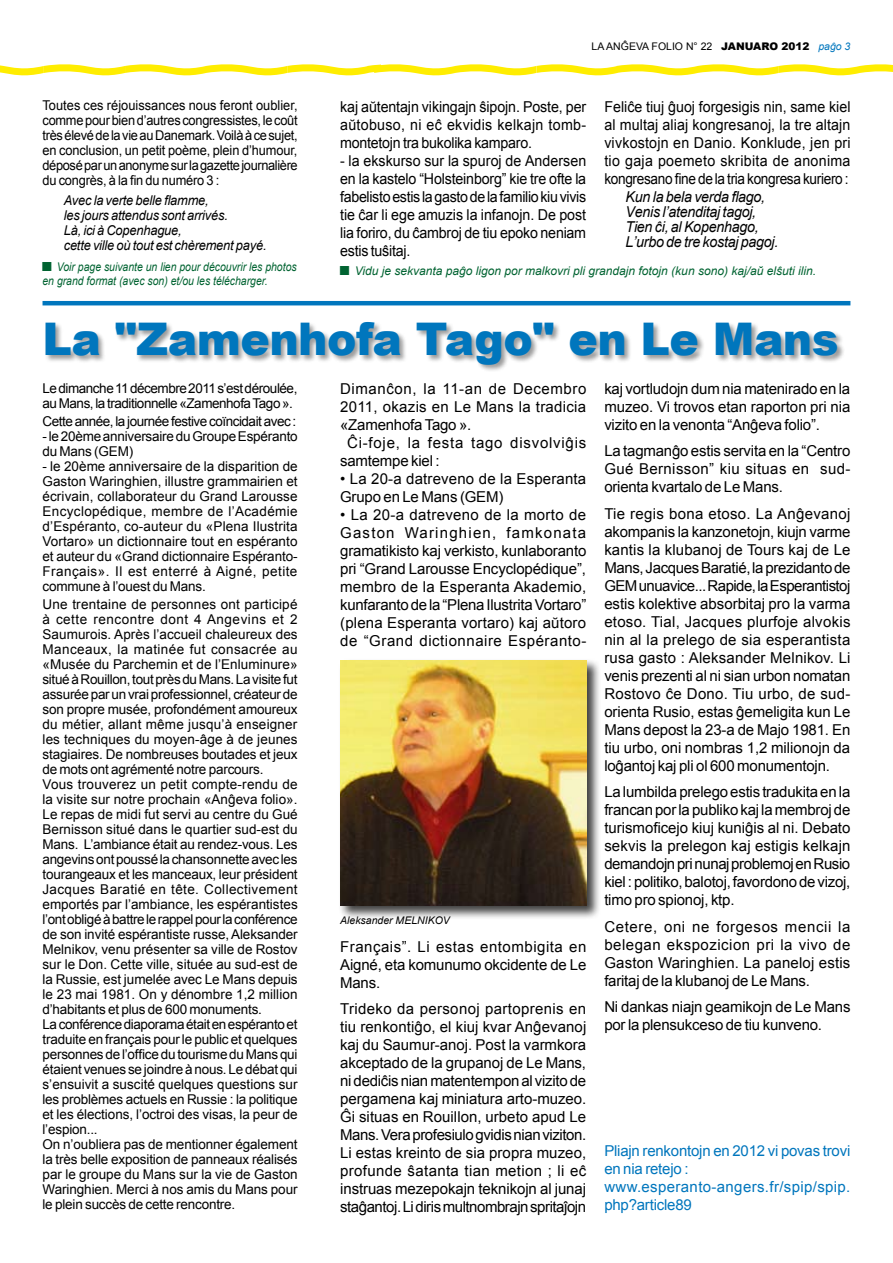
<style>
.page{position:relative;width:893px;height:1263px;background:#fff}
.page>*{position:absolute;margin:0;border:0;box-sizing:border-box;transform-origin:0 0}
.t1{font:900 45px "Arial";letter-spacing:-.01em;color:#0076bd}
.t2{font:15px/18px "Arial";letter-spacing:-.015em;color:#000;text-align:justify}
.t3{font:15px/18px "Arial";letter-spacing:-.015em;color:#000;text-align:justify;scale:.95 1}
.t4{font:15px/18px "Arial";letter-spacing:-.015em;color:#0076bd}
.t5{font:italic 15px/15px "Arial";letter-spacing:-.015em;color:#000;scale:.95 1}
.t6{font:15px/18px "Arial";letter-spacing:.01em;color:#000}
.t7{font:15px "Arial";letter-spacing:.05em;color:#000}
.t8{font:15px "Arial";letter-spacing:.02em;color:#000}
.t9{font:15px "Arial";letter-spacing:.04em;color:#000}
.t10{font:13.5px/15px "Arial";letter-spacing:-.01em;color:#000}
.t11{font:13.5px/15px "Arial";letter-spacing:-.01em;color:#000;text-align:justify;scale:.95 1}
.t12{font:13.5px/15px "Arial";letter-spacing:-.035em;color:#000}
.t13{font:italic 13.5px/15px "Arial";letter-spacing:-.015em;color:#000;scale:.95 1}
.t14{font:italic 12px "Arial";color:#006331;scale:.87 1}
.t15{font:italic 12px "Arial";color:#006331}
.t16{font:10.5px "Arial";color:#000}
.t17{font:italic 10.5px "Arial";color:#000}
.s1{font-weight:900}
.s2{font-style:italic;color:#0076bd}
.s3{font-family:"Arial Narrow";font-size:19.5px}
</style>
<div class="page">
<svg style="left:0;top:64px;width:893px;height:12px"></svg>
<div style="left:338px;top:658px;width:263px;height:262px;background:#000;opacity:.75"></div>
<img style="left:340px;top:660px;width:247px;height:246px">
<div style="left:44px;top:322px;width:801px;height:50px;background:#000;opacity:.4"></div>
<hr style="left:43px;top:301px;width:807px;height:4px;background:#0076bd">
<p class="t11" style="left:43px;top:98px;width:270px">Toutes ces réjouissances nous feront oublier, comme pour bien d’autres congressistes, le coût très élevé de la vie au Danemark. Voilà à ce sujet, en conclusion, un petit poème, plein d’humour, déposé par un anonyme sur la gazette journalière du congrès, à la fin du numéro 3 :</p>
<p class="t13" style="left:64px;top:193px;width:215px">Avec la verte belle flamme,<br>les jours attendus sont arrivés.<br>Là, ici à Copenhague,<br>cette ville où tout est chèrement payé.</p>
<p class="t16" style="left:592px;top:40px;width:260px">LA ANĜEVA FOLIO N° 22 <span class="s1">JANUARO 2012</span> <span class="s2">paĝo 3</span></p>
<p class="t3" style="left:340px;top:97px;width:261px">kaj aŭtentajn vikingajn ŝipojn. Poste, per aŭtobuso, ni eĉ ekvidis kelkajn tomb&shy;montetojn tra bukolika kamparo.</p>
<p class="t3" style="left:340px;top:151px;width:261px">- la ekskurso sur la spuroj de Andersen en la kastelo “Holsteinborg” kie tre ofte la fabelisto estis la gasto de la familio kiu vivis tie ĉar li ege amuzis la infanojn. De post lia foriro, du ĉambroj de tiu epoko neniam estis tuŝitaj.</p>
<p class="t3" style="left:604px;top:97px;width:261px">Feliĉe tiuj ĝuoj forgesigis nin, same kiel al multaj aliaj kongresanoj, la tre altajn vivkostojn en Danio. Konklude, jen pri tio gaja poemeto skribita de anonima kongresano fine de la tria kongresa kuriero :</p>
<p class="t5" style="left:626px;top:189px;width:162px">Kun la bela verda flago,<br>Venis l’atenditaj tagoj,<br>Tien ĉi, al Kopenhago,<br>L’urbo de tre kostaj pagoj.</p>
<p class="t14" style="left:43px;top:259px;width:294px"><span class="s3">■</span> Voir page suivante un lien pour découvrir les photos</p>
<p class="t15" style="left:340px;top:263px;width:477px"><span class="s3">■</span> Vidu je sekvanta paĝo ligon por malkovri pli grandajn fotojn (kun sono) kaj/aŭ elŝuti ilin.</p>
<p class="t14" style="left:43px;top:273px;width:261px">en grand format (avec son) et/ou les télécharger.</p>
<h1 class="t1" style="left:43px;top:307px;width:798px">La "Zamenhofa Tago" en Le Mans</h1>
<p class="t12" style="left:43px;top:380px;width:256px">Le dimanche 11 décembre 2011 s’est déroulée, au Mans, la traditionnelle «Zamenhofa Tago ».</p>
<p class="t12" style="left:43px;top:413px;width:255px">Cette année, la journée festive coïncidait avec :</p>
<p class="t10" style="left:43px;top:428px;width:257px">- le 20ème anniversaire du Groupe Espéranto du Mans (GEM)</p>
<p class="t10" style="left:43px;top:458px;width:257px;text-align:justify">- le 20ème anniversaire de la disparition de Gaston Waringhien, illustre grammairien et écrivain, collaborateur du Grand Larousse Encyclopédique, membre de l’Académie d’Espéranto, co-auteur du «Plena Ilustrita Vortaro» un dictionnaire tout en espéranto et auteur du «Grand dictionnaire Espéranto-Français». Il est enterré à Aigné, petite commune à l’ouest du Mans.</p>
<p class="t10" style="left:43px;top:596px;width:257px">Une trentaine de personnes ont participé à cette rencontre dont 4 Angevins et 2<br>Saumurois. Après l’accueil chaleureux des Manceaux, la matinée fut consacrée au «Musée du Parchemin et de l’Enluminure» situé à Rouillon, tout près du Mans. La visite fut assurée par un vrai professionnel, créateur de son propre musée, profondément amoureux du métier, allant même jusqu’à enseigner les techniques du moyen-âge à de jeunes stagiaires. De nombreuses boutades et jeux de mots ont agrémenté notre parcours.<br>Vous trouverez un petit compte-rendu de la visite sur notre prochain «Anĝeva folio».<br>Le repas de midi fut servi au centre du Gué Bernisson situé dans le quartier sud-est du Mans. L’ambiance était au rendez-vous. Les angevins ont poussé la chansonnette avec les tourangeaux et les manceaux, leur président Jacques Baratié en tête. Collectivement emportés par l’ambiance, les espérantistes l’ont obligé à battre le rappel pour la conférence de son invité espérantiste russe, Aleksander Melnikov, venu présenter sa ville de Rostov sur le don. Cette ville, située au sud-est de la Russie, est jumelée avec Le Mans depuis le 23 mai 1981. On y dénombre 1,2 million d’habitants et plus de 600 monuments.<br>La conférence diaporama était en espéranto et traduite en français pour le public et quelques personnes de l’office du tourisme du Mans qui étaient venues se joindre à nous. Le débat qui s’ensuivit a suscité quelques questions sur les problèmes actuels en Russie : la politique et les élections, l’octroi des visas, la peur de l’espion...<br>On n’oubliera pas de mentionner également la très belle exposition de panneaux réalisés par le groupe du Mans sur la vie de Gaston Waringhien. Merci à nos amis du Mans pour le plein succès de cette rencontre.</p>
<p class="t9" style="left:340px;top:379px;width:248px">Dimanĉon, la 11-an de Decembro</p>
<p class="t8" style="left:340px;top:397px;width:248px">2011, okazis en Le Mans la tradicia</p>
<p class="t2" style="left:340px;top:415px;width:133px">«Zamenhofa Tago ».</p>
<p class="t7" style="left:347px;top:433px;width:241px">Ĉi-foje, la festa tago disvolviĝis</p>
<p class="t2" style="left:340px;top:451px;width:101px">samtempe kiel :</p>
<p class="t6" style="left:340px;top:469px;width:247px">• La 20-a datreveno de la Esperanta<br>Grupo en Le Mans (GEM)</p>
<p class="t2" style="left:340px;top:505px;width:248px">• La 20-a datreveno de la morto de Gaston Waringhien, famkonata gramatikisto kaj verkisto, kunlaboranto pri “Grand Larousse Encyclopédique”, membro de la Esperanta Akademio, kunfaranto de la “Plena Ilustrita Vortaro” (plena Esperanta vortaro) kaj aŭtoro de “Grand dictionnaire Espéranto-</p>
<p class="t17" style="left:340px;top:913px;width:111px">Aleksander MELNIKOV</p>
<p class="t2" style="left:340px;top:937px;width:248px">Français”. Li estas entombigita en Aigné, eta komunumo okcidente de Le Mans.</p>
<p class="t2" style="left:340px;top:1000px;width:248px">Trideko da personoj partoprenis en tiu renkontiĝo, el kiuj kvar Anĝevanoj kaj du Saumur-anoj. Post la varmkora akceptado de la grupanoj de Le Mans, ni dediĉis nian matentempon al vizito de pergamena kaj miniatura arto-muzeo.<br>Ĝi situas en Rouillon, urbeto apud Le Mans. Vera profesiulo gvidis nian viziton.<br>Li estas kreinto de sia propra muzeo, profunde ŝatanta tian metion ; li eĉ instruas mezepokajn teknikojn al junaj staĝantoj. Li diris multnombrajn spritaĵojn</p>
<p class="t2" style="left:604px;top:379px;width:248px">kaj vortludojn dum nia matenirado en la muzeo. Vi trovos etan raporton pri nia vizito en la venonta “Anĝeva folio”.</p>
<p class="t2" style="left:604px;top:442px;width:248px">La tagmanĝo estis servita en la “Centro Gué Bernisson” kiu situas en sud&shy;orienta kvartalo de Le Mans.</p>
<p class="t2" style="left:604px;top:505px;width:248px">Tie regis bona etoso. La Anĝevanoj akompanis la kanzonetojn, kiujn varme kantis la klubanoj de Tours kaj de Le Mans, Jacques Baratié, la prezidanto de GEM unuavice... Rapide, la Esperantistoj estis kolektive absorbitaj pro la varma etoso. Tial, Jacques plurfoje alvokis nin al la prelego de sia esperantista rusa gasto : Aleksander Melnikov. Li venis prezenti al ni sian urbon nomatan Rostovo ĉe Dono. Tiu urbo, de sud&shy;orienta Rusio, estas ĝemeligita kun Le Mans depost la 23-a de Majo 1981. En tiu urbo, oni nombras 1,2 milionojn da loĝantoj kaj pli ol 600 monumentojn.</p>
<p class="t2" style="left:604px;top:783px;width:248px">La lumbilda prelego estis tradukita en la francan por la publiko kaj la membroj de turismoficejo kiuj kuniĝis al ni. Debato sekvis la prelegon kaj estigis kelkajn demandojn pri nunaj problemoj en Rusio kiel : politiko, balotoj, favordono de vizoj, timo pro spionoj, ktp.</p>
<p class="t2" style="left:604px;top:918px;width:248px">Cetere, oni ne forgesos mencii la belegan ekspozicion pri la vivo de Gaston Waringhien. La paneloj estis faritaj de la klubanoj de Le Mans.</p>
<p class="t2" style="left:604px;top:998px;width:248px">Ni dankas niajn geamikojn de Le Mans por la plensukceso de tiu kunveno.</p>
<p class="t4" style="left:604px;top:1142px;width:248px">Pliajn renkontojn en 2012 vi povas trovi en nia retejo : www.esperanto-angers.fr/spip/spip. php?article89</p>
</div>
